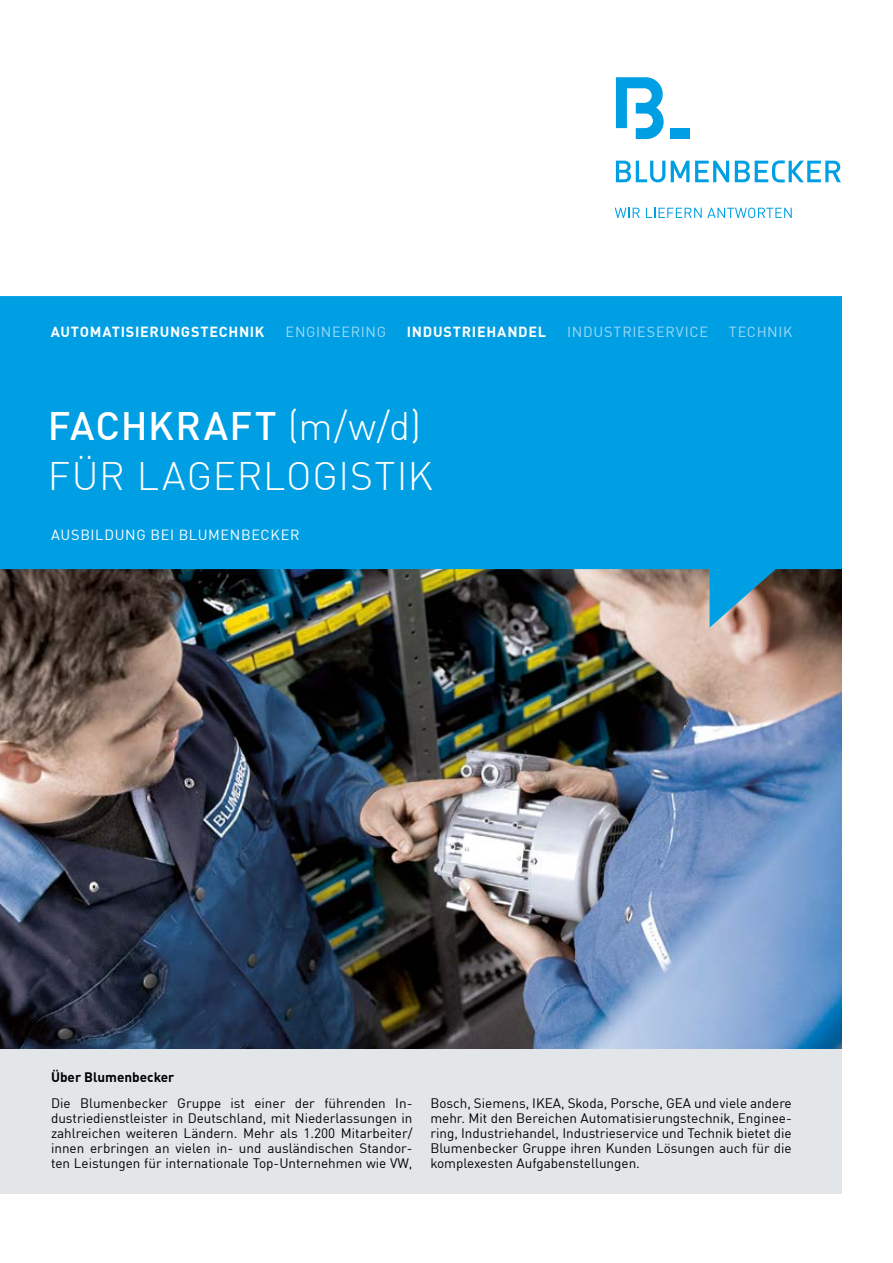
<style>
.page{position:relative;width:893px;height:1263px;background:#fff}
.page>*{position:absolute;margin:0;border:0;box-sizing:border-box;transform-origin:0 0}
.t1{font:300 39px/49.5px "Blumenbecker DIN Pro";letter-spacing:.025em;color:#fff}
.t2{font:700 14.4px "Blumenbecker DIN Pro";letter-spacing:.05em;color:#fff}
.t3{font:14.4px "Blumenbecker DIN Pro";letter-spacing:.05em;color:#a1daf8}
.t4{font:14.4px "Blumenbecker DIN Pro";letter-spacing:.045em;color:#fff}
.t5{font:13.5px/15px "Blumenbecker DIN Pro";color:#000;text-align:justify}
.t6{font:700 13.5px "Blumenbecker DIN Pro";color:#000}
.s1{font-weight:500}
</style>
<div class="page">
<img style="left:0;top:628px;width:842px;height:421px">
<svg style="left:0;top:296px;width:842px;height:332px;fill:#009fe3"></svg>
<svg style="left:616px;top:77px;width:48px;height:62px"></svg>
<div style="left:670px;top:128px;width:19px;height:11px;background:#009fe3"></div>
<svg style="left:616px;top:160px;width:225px;height:22px"></svg>
<svg style="left:615px;top:208px;width:25px;height:10px"></svg>
<svg style="left:646px;top:208px;width:146px;height:10px"></svg>
<div style="left:0;top:1049px;width:842px;height:144px;background:#e3e6e8"></div>
<p class="t2" style="left:51px;top:319px;width:215px">AUTOMATISIERUNGSTECHNIK</p>
<p class="t3" style="left:286px;top:320px;width:102px">ENGINEERING</p>
<p class="t2" style="left:407px;top:319px;width:141px">INDUSTRIEHANDEL</p>
<p class="t3" style="left:567px;top:320px;width:142px">INDUSTRIESERVICE</p>
<p class="t3" style="left:729px;top:320px;width:65px">TECHNIK</p>
<h1 class="t1" style="left:48px;top:398px;width:387px"><span class="s1">FACHKRAFT</span> (m/w/d)<br>FÜR LAGERLOGISTIK</h1>
<p class="t4" style="left:51px;top:523px;width:250px">AUSBILDUNG BEI BLUMENBECKER</p>
<p class="t6" style="left:51px;top:1066px;width:125px">Über Blumenbecker</p>
<p class="t5" style="left:51px;top:1094px;width:363px">Die Blumenbecker Gruppe ist einer der führenden In&shy;dustriedienstleister in Deutschland, mit Niederlassungen in zahlreichen weiteren Ländern. Mehr als 1.200 Mitarbeiter/ innen erbringen an vielen in- und ausländischen Standor&shy;ten Leistungen für internationale Top-Unternehmen wie VW,</p>
<p class="t5" style="left:430px;top:1094px;width:363px">Bosch, Siemens, IKEA, Skoda, Porsche, GEA und viele andere mehr. Mit den Bereichen Automatisierungstechnik, Enginee&shy;ring, Industriehandel, Industrieservice und Technik bietet die Blumenbecker Gruppe ihren Kunden Lösungen auch für die komplexesten Aufgabenstellungen.</p>
</div>
